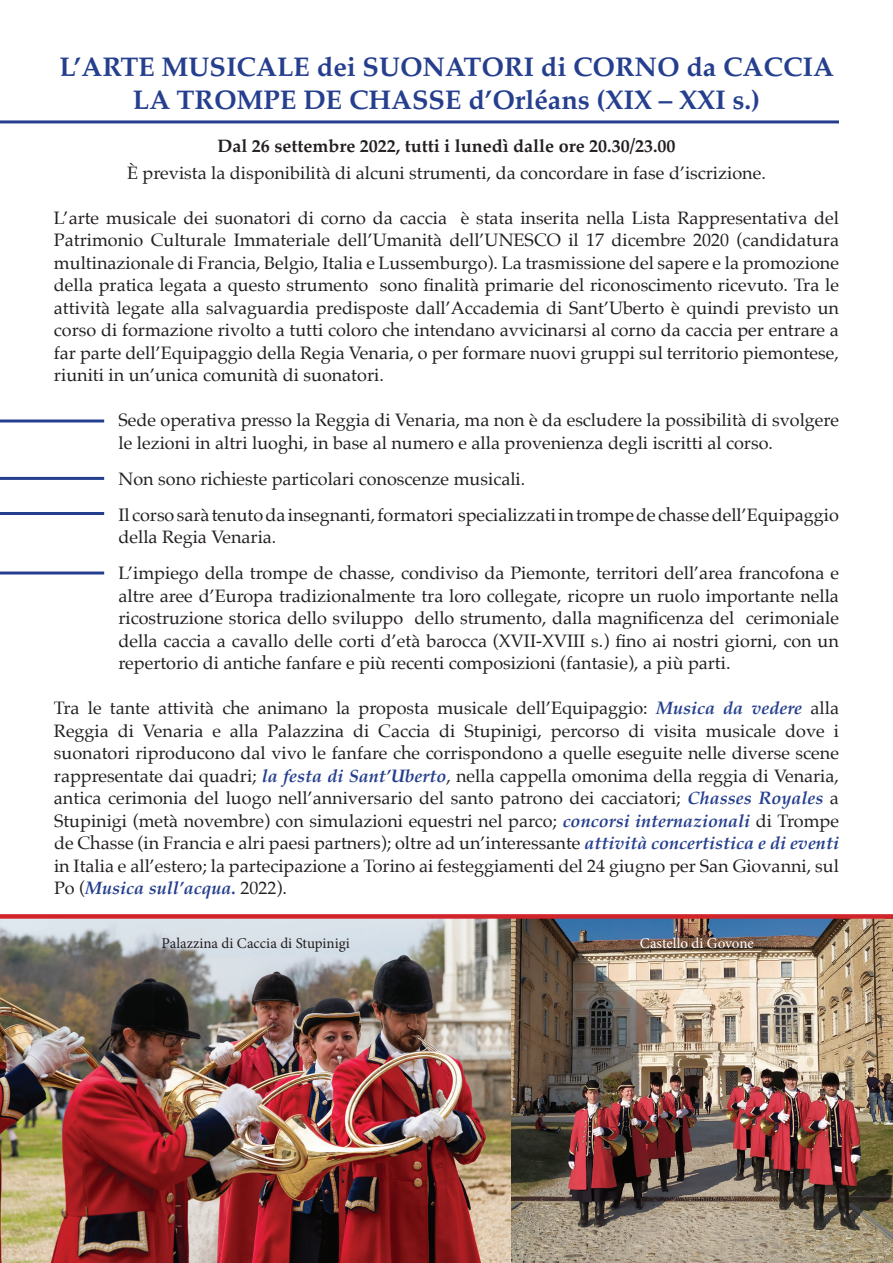
<style>
.page{position:relative;width:893px;height:1263px;background:#fff}
.page>*{position:absolute;margin:0;border:0;box-sizing:border-box;transform-origin:0 0}
.t1{font:700 27px/33px "Palatino";color:#253f8e;text-align:center}
.t2{font:18px/22.5px "Palatino";color:#231f20;text-align:justify}
.t3{font:700 18px "Palatino";color:#231f20}
.t4{font:15px "Minion Pro";color:#231f20}
.t5{font:15px "Minion Pro";letter-spacing:-.005em;color:#fff}
.s1{font-weight:700;font-style:italic;color:#253f8e}
</style>
<div class="page">
<img style="left:510px;top:919px;width:383px;height:344px">
<img style="left:0;top:919px;width:510px;height:344px">
<hr style="left:0;top:120px;width:839px;height:3px;background:#253f8e">
<hr style="left:0;top:419px;width:104px;height:3px;background:#253f8e">
<hr style="left:0;top:477px;width:104px;height:3px;background:#253f8e">
<hr style="left:0;top:512px;width:104px;height:3px;background:#253f8e">
<hr style="left:0;top:571px;width:104px;height:3px;background:#253f8e">
<div style="left:0;top:914px;width:893px;height:5px;background:#d1232a"></div>
<h1 class="t1" style="left:59px;top:50px;width:776px">L’ARTE MUSICALE dei SUONATORI di CORNO da CACCIA<br>LA TROMPE DE CHASSE d’Orléans (XIX – XXI s.)</h1>
<p class="t3" style="left:217px;top:131px;width:460px">Dal 26 settembre 2022, tutti i lunedì dalle ore 20.30/23.00</p>
<p class="t2" style="left:127px;top:162px;width:640px">È prevista la disponibilità di alcuni strumenti, da concordare in fase d’iscrizione.</p>
<p class="t2" style="left:54px;top:206px;width:786px">L’arte musicale dei suonatori di corno da caccia è stata inserita nella Lista Rappresentativa del Patrimonio Culturale Immateriale dell’Umanità dell’UNESCO il 17 dicembre 2020 (candidatura multinazionale di Francia, Belgio, Italia e Lussemburgo). La trasmissione del sapere e la promozione della pratica legata a questo strumento sono finalità primarie del riconoscimento ricevuto. Tra le attività legate alla salvaguardia predisposte dall’Accademia di Sant’Uberto è quindi previsto un corso di formazione rivolto a tutti coloro che intendano avvicinarsi al corno da caccia per entrare a far parte dell’Equipaggio della Regia Venaria, o per formare nuovi gruppi sul territorio piemontese, riuniti in un’unica comunità di suonatori.</p>
<p class="t2" style="left:118px;top:409px;width:722px">Sede operativa presso la Reggia di Venaria, ma non è da escludere la possibilità di svolgere le lezioni in altri luoghi, in base al numero e alla provenienza degli iscritti al corso.</p>
<p class="t2" style="left:118px;top:460px;width:722px;line-height:36px">Non sono richieste particolari conoscenze musicali.<br>Il corso sarà tenuto da insegnanti, formatori specializzati in trompe de chasse dell’Equipaggio</p>
<p class="t2" style="left:118px;top:519px;width:722px;line-height:36px">della Regia Venaria.<br>L’impiego della trompe de chasse, condiviso da Piemonte, territori dell’area francofona e</p>
<p class="t2" style="left:118px;top:584px;width:722px">altre aree d’Europa tradizionalmente tra loro collegate, ricopre un ruolo importante nella ricostruzione storica dello sviluppo dello strumento, dalla magnificenza del cerimoniale della caccia a cavallo delle corti d’età barocca (XVII-XVIII s.) fino ai nostri giorni, con un repertorio di antiche fanfare e più recenti composizioni (fantasie), a più parti.</p>
<p class="t2" style="left:54px;top:697px;width:786px">Tra le tante attività che animano la proposta musicale dell’Equipaggio: <span class="s1">Musica da vedere</span> alla Reggia di Venaria e alla Palazzina di Caccia di Stupinigi, percorso di visita musicale dove i suonatori riproducono dal vivo le fanfare che corrispondono a quelle eseguite nelle diverse scene rappresentate dai quadri; <span class="s1">la festa di Sant’Uberto</span>, nella cappella omonima della reggia di Venaria, antica cerimonia del luogo nell’anniversario del santo patrono dei cacciatori; <span class="s1">Chasses Royales</span> a Stupinigi (metà novembre) con simulazioni equestri nel parco; <span class="s1">concorsi internazionali</span> di Trompe de Chasse (in Francia e alri paesi partners); oltre ad un’interessante <span class="s1">attività concertistica e di eventi </span>in Italia e all’estero; la partecipazione a Torino ai festeggiamenti del 24 giugno per San Giovanni, sul Po (<span class="s1">Musica sull’acqua.</span> 2022).</p>
<p class="t4" style="left:162px;top:933px;width:190px">Palazzina di Caccia di Stupinigi</p>
<p class="t5" style="left:640px;top:933px;width:116px">Castello di Govone</p>
</div>
